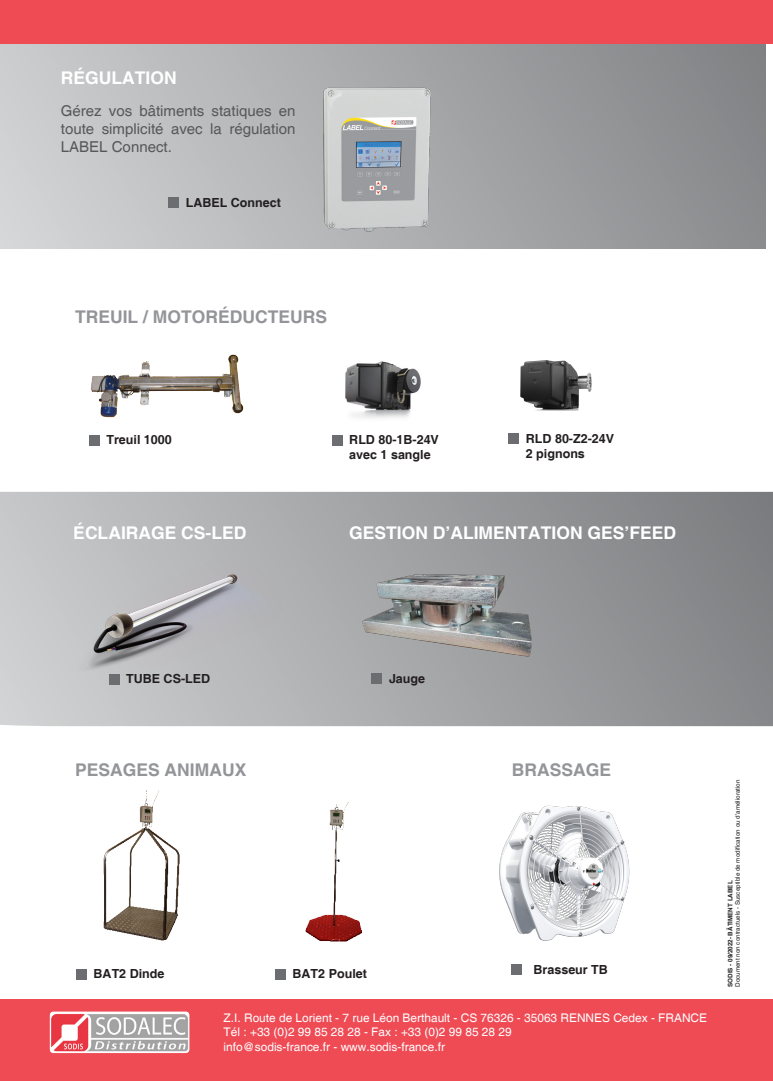
<style>
.page{position:relative;width:773px;height:1081px;background:#fff}
.page>*{position:absolute;margin:0;border:0;box-sizing:border-box;transform-origin:0 0}
.t1{font:700 17.5px "Helvetica";color:#fff}
.t2{font:700 17.5px "Helvetica";color:#939598}
.t3{font:15px/18px "Helvetica";color:#57585a;text-align:justify}
.t4{font:700 12.5px "Helvetica";color:#231f20}
.t5{font:11.88px "Helvetica";color:#fff}
.t6{font:6.25px "Helvetica";color:#231f20}
.t7{font:700 6.25px "Helvetica";color:#231f20}
</style>
<div class="page">
<svg style="left:0;top:492px;width:772px;height:234px;background:#a4a6a8"></svg>
<svg style="left:0;top:44px;width:765px;height:205px;background:#abacae"></svg>
<div style="left:0;top:999px;width:772px;height:82px;background:#ef4b55"></div>
<div style="left:0;top:0;width:772px;height:44px;background:#ef4b55"></div>
<svg style="left:50px;top:1011px;width:139px;height:42px"></svg>
<img style="left:50px;top:1012px;width:139px;height:40px">
<img style="left:90px;top:354px;width:154px;height:64px">
<div style="left:89px;top:435px;width:10px;height:10px;background:#6c6d70"></div>
<div style="left:169px;top:198px;width:10px;height:10px;background:#6c6d70"></div>
<div style="left:332px;top:435px;width:10px;height:10px;background:#6c6d70"></div>
<div style="left:508px;top:433px;width:10px;height:10px;background:#6c6d70"></div>
<img style="left:345px;top:361px;width:76px;height:57px">
<img style="left:520px;top:360px;width:72px;height:51px">
<div style="left:511px;top:964px;width:11px;height:11px;background:#6c6d70"></div>
<div style="left:109px;top:675px;width:10px;height:10px;background:#6c6d70"></div>
<img style="left:73px;top:558px;width:211px;height:115px">
<img style="left:351px;top:565px;width:209px;height:118px">
<div style="left:275px;top:969px;width:10px;height:10px;background:#6c6d70"></div>
<div style="left:76px;top:969px;width:10px;height:10px;background:#6c6d70"></div>
<img style="left:305px;top:803px;width:57px;height:139px">
<img style="left:103px;top:790px;width:77px;height:151px">
<img style="left:499px;top:805px;width:131px;height:136px">
<img style="left:317px;top:83px;width:116px;height:152px">
<p class="t1" style="left:61px;top:67px;width:117px">RÉGULATION</p>
<p class="t3" style="left:61px;top:103px;width:236px">Gérez vos bâtiments statiques en toute simplicité avec la régulation LABEL Connect.</p>
<p class="t4" style="left:186px;top:195px;width:97px">LABEL Connect</p>
<p class="t2" style="left:75px;top:306px;width:253px">TREUIL / MOTORÉDUCTEURS</p>
<p class="t4" style="left:106px;top:432px;width:67px">Treuil 1000</p>
<p class="t4" style="left:349px;top:432px;width:91px">RLD 80-1B-24V</p>
<p class="t4" style="left:349px;top:447px;width:83px">avec 1 sangle</p>
<p class="t4" style="left:525px;top:430px;width:90px">RLD 80-Z2-24V</p>
<p class="t4" style="left:525px;top:445px;width:61px">2 pignons</p>
<p class="t1" style="left:73px;top:522px;width:175px">ÉCLAIRAGE CS-LED</p>
<p class="t1" style="left:349px;top:522px;width:328px">GESTION D’ALIMENTATION GES’FEED</p>
<p class="t4" style="left:126px;top:670px;width:86px">TUBE CS-LED</p>
<p class="t4" style="left:389px;top:670px;width:38px">Jauge</p>
<p class="t2" style="left:75px;top:759px;width:173px">PESAGES ANIMAUX</p>
<p class="t4" style="left:94px;top:966px;width:72px">BAT2 Dinde</p>
<p class="t4" style="left:292px;top:966px;width:76px">BAT2 Poulet</p>
<p class="t2" style="left:511px;top:759px;width:101px">BRASSAGE</p>
<p class="t4" style="left:533px;top:962px;width:76px">Brasseur TB</p>
<p class="t5" style="left:223px;top:1011px;width:485px">Z.I. Route de Lorient - 7 rue Léon Berthault - CS 76326 - 35063 RENNES Cedex - FRANCE</p>
<p class="t5" style="left:223px;top:1025px;width:289px">Tél : +33 (0)2 99 85 28 28 - Fax : +33 (0)2 99 85 28 29</p>
<p class="t5" style="left:223px;top:1039px;width:223px">info@sodis-france.fr - www.sodis-france.fr</p>
<p class="t6" style="left:734px;top:987px;width:209px;rotate:-90deg">Document non contractuels - Susceptible de modification ou d’amélioration</p>
<p class="t7" style="left:726px;top:987px;width:108px;rotate:-90deg">SODIS - 09/2022- BÂTIMENT LABEL</p>
</div>
